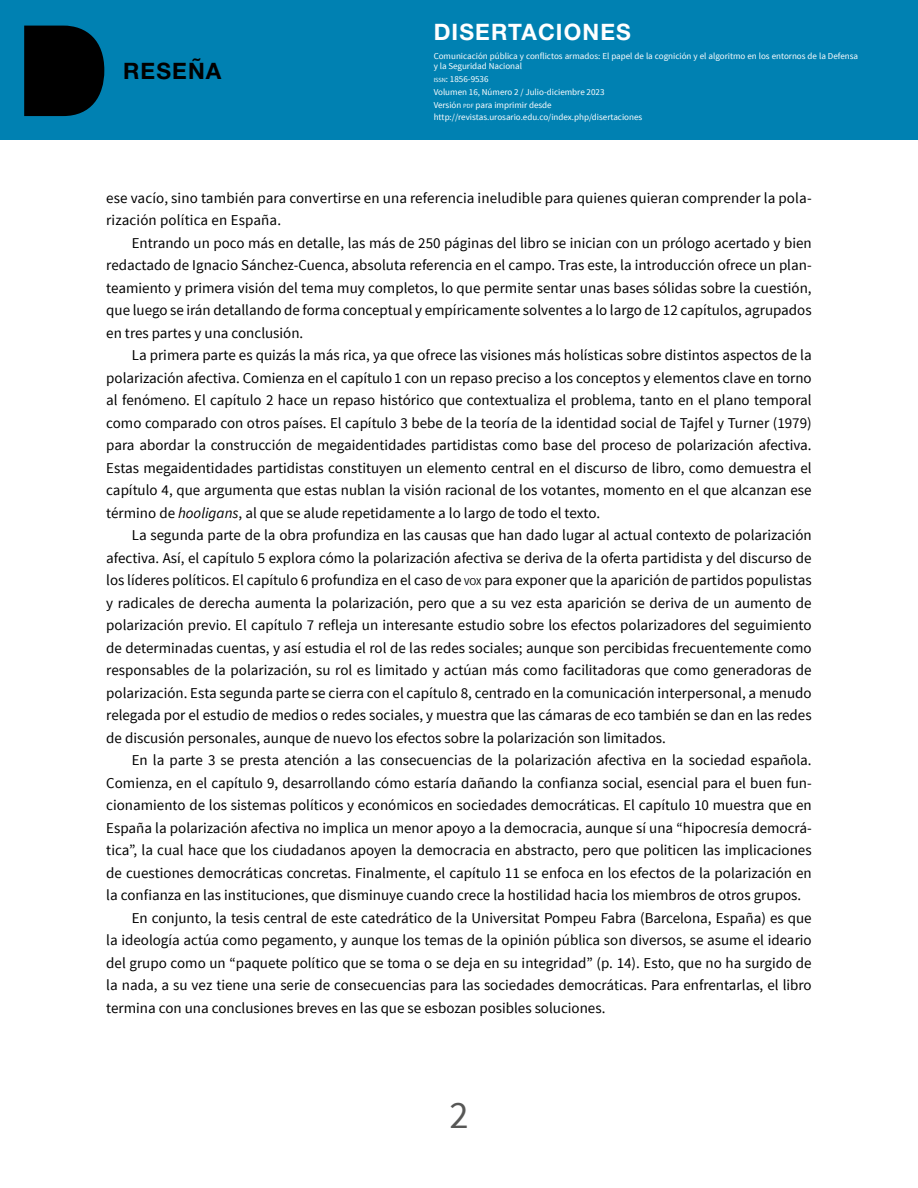
<style>
.page{position:relative;width:918px;height:1188px;background:#fff}
.page>*{position:absolute;margin:0;border:0;box-sizing:border-box;transform-origin:0 0}
.t1{font:38.4px "Source Sans Pro";color:#575756}
.t2{font:700 22.65px "Helvetica Neue LT Std";letter-spacing:.05em;color:#fff}
.t3{font:700 22.65px "Helvetica Neue LT Std";letter-spacing:.05em;color:#000}
.t4{font:15px/22.5px "Source Sans Pro";color:#000;text-align:justify}
.t5{font:9px/12.8px "Source Sans Pro";color:#fff}
.s1{font-size:6.3px}
.s2{font-style:italic}
.s3{font-size:10.5px}
</style>
<div class="page">
<div style="left:0;top:0;width:918px;height:139px;background:#0081b2"></div>
<svg style="left:24px;top:26px;width:80px;height:90px;background:#000b10"></svg>
<h2 class="t3" style="left:123px;top:57px;width:100px">RESEÑA</h2>
<h2 class="t2" style="left:434px;top:18px;width:199px">DISERTACIONES</h2>
<p class="t5" style="left:434px;top:51px;width:426px;line-height:10.5px">Comunicación pública y conflictos armados: El papel de la cognición y el algoritmo en los entornos de la Defensa y la Seguridad Nacional</p>
<p class="t5" style="left:434px;top:73px;width:210px"><span class="s1">ISSN</span>: 1856-9536<br>Volumen 16, Número 2 / Julio-diciembre 2023<br>Versión <span class="s1">PDF</span> para imprimir desde http://revistas.urosario.edu.co/index.php/disertaciones</p>
<p class="t4" style="left:106px;top:187px;width:707px">ese vacío, sino también para convertirse en una referencia ineludible para quienes quieran comprender la pola&shy;rización política en España.</p>
<p class="t4" style="left:106px;top:232px;width:707px;text-indent:26px">Entrando un poco más en detalle, las más de 250 páginas del libro se inician con un prólogo acertado y bien redactado de Ignacio Sánchez-Cuenca, absoluta referencia en el campo. Tras este, la introducción ofrece un plan&shy;teamiento y primera visión del tema muy completos, lo que permite sentar unas bases sólidas sobre la cuestión, que luego se irán detallando de forma conceptual y empíricamente solventes a lo largo de 12 capítulos, agrupados en tres partes y una conclusión.</p>
<p class="t4" style="left:106px;top:344px;width:707px;text-indent:26px">La primera parte es quizás la más rica, ya que ofrece las visiones más holísticas sobre distintos aspectos de la polarización afectiva. Comienza en el capítulo1 con un repaso preciso a los conceptos y elementos clave en torno al fenómeno. El capítulo 2 hace un repaso histórico que contextualiza el problema, tanto en el plano temporal como comparado con otros países. El capítulo 3 bebe de la teoría de la identidad social de Tajfel y Turner (1979) para abordar la construcción de megaidentidades partidistas como base del proceso de polarización afectiva.<br>Estas megaidentidades partidistas constituyen un elemento central en el discurso de libro, como demuestra el capítulo 4, que argumenta que estas nublan la visión racional de los votantes, momento en el que alcanzan ese término de <span class="s2">hooligans</span>, al que se alude repetidamente a lo largo de todo el texto.</p>
<p class="t4" style="left:106px;top:524px;width:707px;text-indent:26px">La segunda parte de la obra profundiza en las causas que han dado lugar al actual contexto de polarización afectiva. Así, el capítulo 5 explora cómo la polarización afectiva se deriva de la oferta partidista y del discurso de los líderes políticos. El capítulo 6 profundiza en el caso de <span class="s3">VOX</span> para exponer que la aparición de partidos populistas y radicales de derecha aumenta la polarización, pero que a su vez esta aparición se deriva de un aumento de polarización previo. El capítulo 7 refleja un interesante estudio sobre los efectos polarizadores del seguimiento de determinadas cuentas, y así estudia el rol de las redes sociales; aunque son percibidas frecuentemente como responsables de la polarización, su rol es limitado y actúan más como facilitadoras que como generadoras de polarización. Esta segunda parte se cierra con el capítulo 8, centrado en la comunicación interpersonal, a menudo relegada por el estudio de medios o redes sociales, y muestra que las cámaras de eco también se dan en las redes de discusión personales, aunque de nuevo los efectos sobre la polarización son limitados.</p>
<p class="t4" style="left:132px;top:749px;width:681px">En la parte 3 se presta atención a las consecuencias de la polarización afectiva en la sociedad española.</p>
<p class="t4" style="left:106px;top:772px;width:707px">Comienza, en el capítulo 9, desarrollando cómo estaría dañando la confianza social, esencial para el buen fun-</p>
<p class="t4" style="left:106px;top:794px;width:707px">cionamiento de los sistemas políticos y económicos en sociedades democráticas. El capítulo 10 muestra que en</p>
<p class="t4" style="left:106px;top:817px;width:707px">España la polarización afectiva no implica un menor apoyo a la democracia, aunque sí una “hipocresía democrá-</p>
<p class="t4" style="left:106px;top:839px;width:707px">tica”, la cual hace que los ciudadanos apoyen la democracia en abstracto, pero que politicen las implicaciones</p>
<p class="t4" style="left:106px;top:862px;width:707px">de cuestiones democráticas concretas. Finalmente, el capítulo 11 se enfoca en los efectos de la polarización en</p>
<p class="t4" style="left:106px;top:884px;width:696px">la confianza en las instituciones, que disminuye cuando crece la hostilidad hacia los miembros de otros grupos.</p>
<p class="t4" style="left:132px;top:907px;width:681px">En conjunto, la tesis central de este catedrático de la Universitat Pompeu Fabra (Barcelona, España) es que</p>
<p class="t4" style="left:106px;top:929px;width:707px">la ideología actúa como pegamento, y aunque los temas de la opinión pública son diversos, se asume el ideario</p>
<p class="t4" style="left:106px;top:952px;width:707px">del grupo como un “paquete político que se toma o se deja en su integridad” (p. 14). Esto, que no ha surgido de</p>
<p class="t4" style="left:106px;top:974px;width:707px">la nada, a su vez tiene una serie de consecuencias para las sociedades democráticas. Para enfrentarlas, el libro</p>
<p class="t4" style="left:106px;top:997px;width:501px">termina con una conclusiones breves en las que se esbozan posibles soluciones.</p>
<h1 class="t1" style="left:449px;top:1092px;width:21px">2</h1>
</div>
